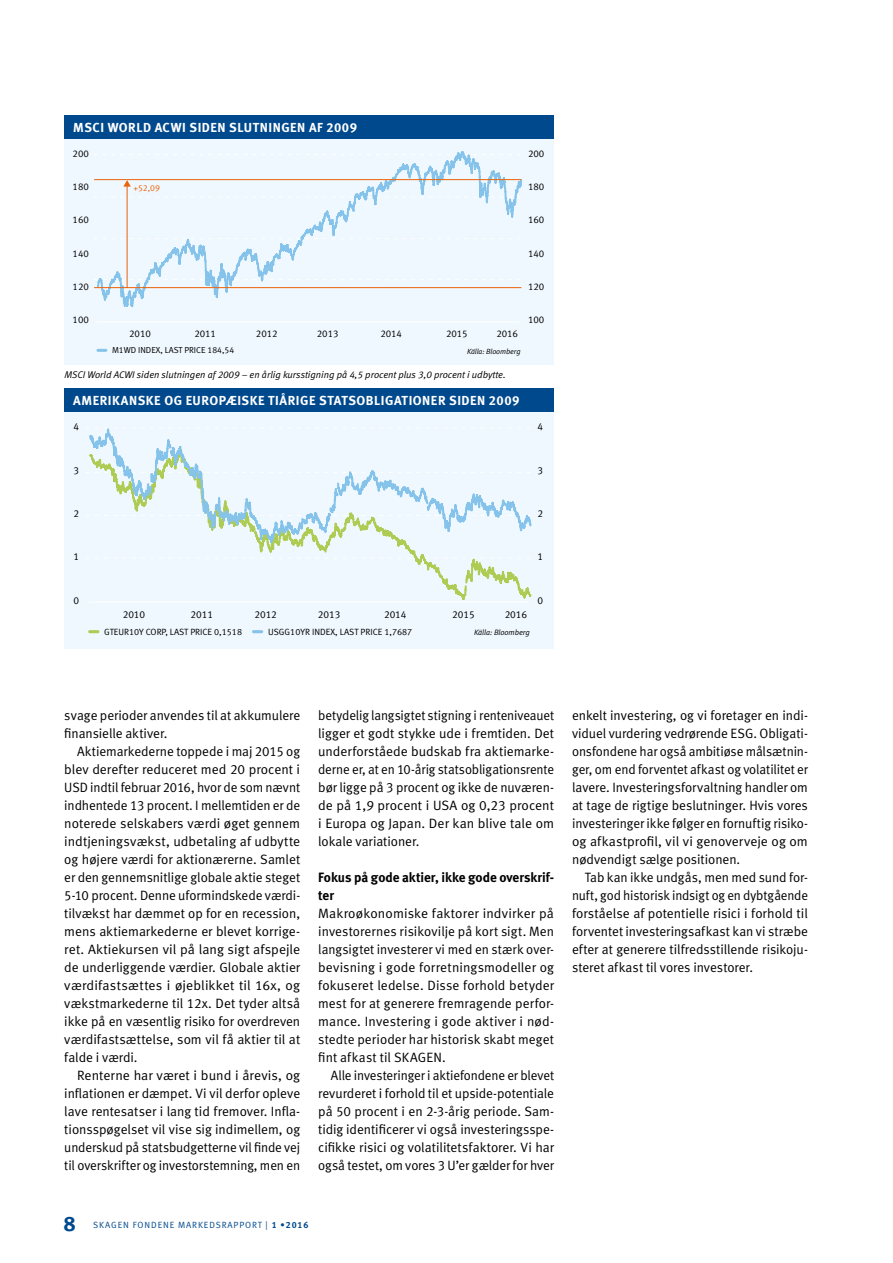
<style>
.page{position:relative;width:893px;height:1263px;background:#fff}
.page>*{position:absolute;margin:0;border:0;box-sizing:border-box;transform-origin:0 0}
.t1{font:21px "Meta Bold LF";color:#00498d}
.t2{font:13.5px/18px "Meta Normal LF";color:#000;text-align:justify}
.t3{font:13.5px/18px "Meta Normal LF";color:#000;text-align:justify;scale:.96 1}
.t4{font:13.5px/18px "Meta Bold LF";letter-spacing:-.005em;color:#000}
.t5{font:13.05px "Meta Bold LF";letter-spacing:.04em;color:#fff}
.t6{font:10.2px "Meta Normal LF";letter-spacing:-.01em;color:#000}
.t7{font:italic 9.75px "Meta Normal LF";color:#000}
.t8{font:9.75px "Meta Normal LF";color:#000}
.t9{font:9px "Meta Normal LF";color:#000}
.t10{font:9px "Meta Normal LF";letter-spacing:.1em;color:#00498d}
.t11{font:8.7px "Meta Normal LF";color:#000}
.t12{font:8.7px "Meta Normal LF";color:#eb6209}
.t13{font:italic 7.8px "Meta Normal LF";letter-spacing:-.01em;color:#000}
.t14{font:italic 7.5px "Meta Normal LF";letter-spacing:-.01em;color:#000}
.s1{font-style:inherit}
.s2{font-family:"Meta Bold LF"}
</style>
<div class="page">
<div style="left:64px;top:399px;width:489px;height:249px;background:#eff8fe"></div>
<svg style="left:90px;top:630px;width:8px;height:3px"></svg>
<svg style="left:253px;top:630px;width:9px;height:3px"></svg>
<hr style="left:89px;top:601px;width:440px;height:2px;background:#fff">
<svg style="left:86px;top:428px;width:445px;height:172px"></svg>
<div style="left:64px;top:388px;width:489px;height:23px;background:#00498d"></div>
<div style="left:64px;top:126px;width:489px;height:238px;background:#eff8fe"></div>
<svg style="left:98px;top:349px;width:8px;height:3px"></svg>
<hr style="left:96px;top:321px;width:424px;height:1px;background:#fff">
<svg style="left:94px;top:151px;width:428px;height:156px"></svg>
<div style="left:64px;top:115px;width:489px;height:23px;background:#00498d"></div>
<p class="t5" style="left:73px;top:119px;width:285px">MSCI WORLD ACWI SIDEN SLUTNINGEN AF 2009</p>
<p class="t8" style="left:73px;top:148px;width:18px">200</p>
<p class="t8" style="left:528px;top:148px;width:18px">200</p>
<p class="t8" style="left:73px;top:181px;width:18px">180</p>
<p class="t12" style="left:133px;top:183px;width:28px">+52,09</p>
<p class="t8" style="left:528px;top:181px;width:18px">180</p>
<p class="t8" style="left:73px;top:214px;width:18px">160</p>
<p class="t8" style="left:528px;top:214px;width:18px">160</p>
<p class="t8" style="left:73px;top:248px;width:18px">140</p>
<p class="t8" style="left:528px;top:248px;width:18px">140</p>
<p class="t8" style="left:73px;top:281px;width:18px">120</p>
<p class="t8" style="left:528px;top:281px;width:18px">120</p>
<p class="t8" style="left:73px;top:314px;width:18px">100</p>
<p class="t8" style="left:129px;top:328px;width:23px">2010</p>
<p class="t8" style="left:194px;top:328px;width:23px">2011</p>
<p class="t8" style="left:256px;top:328px;width:23px">2012</p>
<p class="t8" style="left:317px;top:328px;width:23px">2013</p>
<p class="t8" style="left:380px;top:328px;width:23px">2014</p>
<p class="t8" style="left:446px;top:328px;width:23px">2015</p>
<p class="t8" style="left:496px;top:328px;width:23px">2016</p>
<p class="t11" style="left:112px;top:345px;width:124px">M1WD INDEX, LAST PRICE 184,54</p>
<p class="t14" style="left:467px;top:347px;width:55px">Källa: Bloomberg</p>
<p class="t7" style="left:64px;top:369px;width:443px">MSCI World ACWI siden slutningen af 2009 – en årlig kursstigning på 4,5 procent plus 3,0 procent i udbytte.</p>
<p class="t5" style="left:73px;top:392px;width:448px">AMERIKANSKE OG EUROPÆISKE TIÅRIGE STATSOBLIGATIONER SIDEN 2009</p>
<p class="t6" style="left:74px;top:421px;width:7px">4</p>
<p class="t8" style="left:528px;top:314px;width:18px">100</p>
<p class="t6" style="left:537px;top:421px;width:7px">4</p>
<p class="t6" style="left:74px;top:464px;width:7px">3</p>
<p class="t6" style="left:74px;top:507px;width:7px">2</p>
<p class="t6" style="left:537px;top:464px;width:7px">3</p>
<p class="t6" style="left:537px;top:507px;width:7px">2</p>
<p class="t6" style="left:74px;top:551px;width:7px">1</p>
<p class="t6" style="left:74px;top:594px;width:7px">0</p>
<p class="t6" style="left:537px;top:551px;width:7px">1</p>
<p class="t6" style="left:537px;top:594px;width:7px">0</p>
<p class="t6" style="left:123px;top:608px;width:24px">2010</p>
<p class="t6" style="left:191px;top:608px;width:24px">2011</p>
<p class="t6" style="left:255px;top:608px;width:24px">2012</p>
<p class="t6" style="left:318px;top:608px;width:24px">2013</p>
<p class="t6" style="left:384px;top:608px;width:24px">2014</p>
<p class="t6" style="left:452px;top:608px;width:24px">2015</p>
<p class="t6" style="left:505px;top:608px;width:24px">2016</p>
<p class="t9" style="left:104px;top:626px;width:139px">GTEUR10Y CORP, LAST PRICE 0,1518</p>
<p class="t9" style="left:268px;top:626px;width:145px">USGG10YR INDEX, LAST PRICE 1,7687</p>
<p class="t13" style="left:474px;top:628px;width:57px">Källa: Bloomberg</p>
<p class="t2" style="left:64px;top:706px;width:237px">svage perioder anvendes til at akkumulere finansielle aktiver.</p>
<p class="t2" style="left:64px;top:742px;width:237px;text-indent:13px">Aktiemarkederne toppede i maj 2015 og blev derefter reduceret med 20 procent i USD indtil februar 2016, hvor de som nævnt indhentede 13 procent. I mellemtiden er de noterede selskabers værdi øget gennem indtjeningsvækst, udbetaling af udbytte og højere værdi for aktionærerne. Samlet er den gennemsnitlige globale aktie steget 5-10 procent. Denne uformindskede værdi&shy;tilvækst har dæmmet op for en recession, mens aktiemarkederne er blevet korrige&shy;ret. Aktiekursen vil på lang sigt afspejle de underliggende værdier. Globale aktier værdifastsættes i øjeblikket til 16x, og vækstmarkederne til 12x. Det tyder altså ikke på en væsentlig risiko for overdreven værdifastsættelse, som vil få aktier til at falde i værdi.</p>
<p class="t2" style="left:64px;top:1066px;width:237px;text-indent:13px">Renterne har været i bund i årevis, og inflationen er dæmpet. Vi vil derfor opleve lave rentesatser i lang tid fremover. Infla&shy;tionsspøgelset vil vise sig indimellem, og underskud på statsbudgetterne vil finde vej til overskrifter og investorstemning, men en</p>
<p class="t3" style="left:318px;top:706px;width:247px">betydelig langsigtet stigning i renteniveauet ligger et godt stykke ude i fremtiden. Det underforståede budskab fra aktiemarke&shy;derne er, at en 10-årig statsobligationsrente bør ligge på 3 procent og ikke de nuværen&shy;de på 1,9 procent i USA og 0,23 procent i Europa og Japan. Der kan blive tale om lokale variationer.</p>
<p class="t4" style="left:318px;top:868px;width:237px">Fokus på gode aktier, ikke gode overskrif&shy;ter</p>
<p class="t2" style="left:318px;top:904px;width:237px">Makroøkonomiske faktorer indvirker på investorernes risikovilje på kort sigt. Men langsigtet investerer vi med en stærk over&shy;bevisning i gode forretningsmodeller og fokuseret ledelse. Disse forhold betyder mest for at generere fremragende perfor&shy;mance. Investering i gode aktiver i nød&shy;stedte perioder har historisk skabt meget fint afkast til SKAGEN.</p>
<p class="t2" style="left:318px;top:1066px;width:237px;text-indent:13px">Alle investeringer i aktiefondene er blevet revurderet i forhold til et upside-potentiale på 50 procent i en 2-3-årig periode. Sam&shy;tidig identificerer vi også investeringsspe&shy;cifikke risici og volatilitetsfaktorer. Vi har også testet, om vores 3 U’er gælder for hver</p>
<h1 class="t1" style="left:64px;top:1210px;width:13px">8</h1>
<p class="t10" style="left:93px;top:1220px;width:217px"><span class="s1">SKAGEN F</span>ONDENE <span class="s1">MAR</span>KEDSRAPPORT <span class="s1">|</span> <span class="s2">1 •2016</span></p>
<p class="t2" style="left:572px;top:706px;width:237px">enkelt investering, og vi foretager en indi&shy;viduel vurdering vedrørende ESG. Obligati&shy;onsfondene har også ambitiøse målsætnin&shy;ger, om end forventet afkast og volatilitet er lavere. Investeringsforvaltning handler om at tage de rigtige beslutninger. Hvis vores investeringer ikke følger en fornuftig risiko&shy;og afkastprofil, vil vi genoverveje og om nødvendigt sælge positionen.</p>
<p class="t2" style="left:572px;top:868px;width:237px;text-indent:13px">Tab kan ikke undgås, men med sund for&shy;nuft, god historisk indsigt og en dybtgående forståelse af potentielle risici i forhold til forventet investeringsafkast kan vi stræbe efter at generere tilfredsstillende risikoju&shy;steret afkast til vores investorer.</p>
</div>
